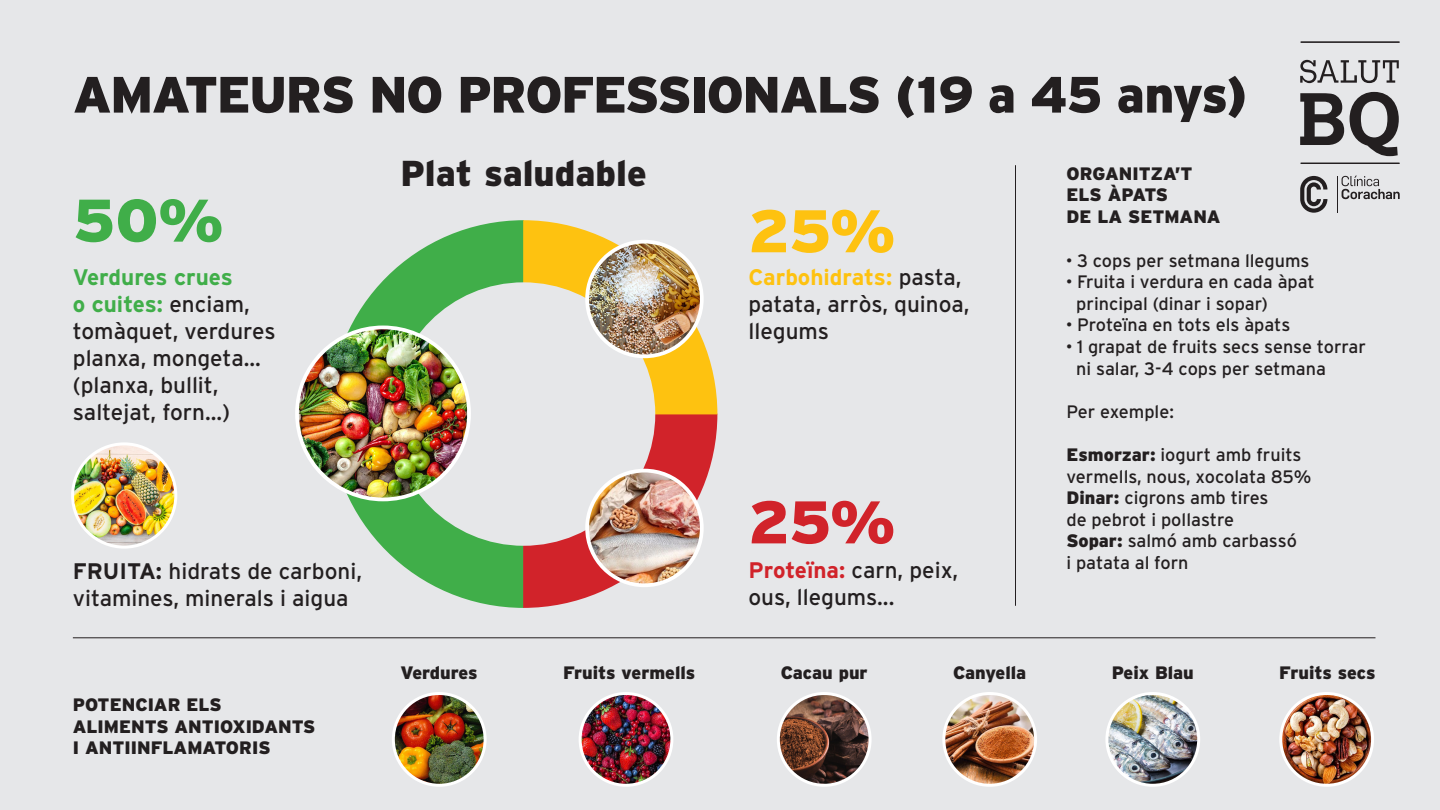
<style>
.page{position:relative;width:1440px;height:810px;background:#e6e7e9}
.page>*{position:absolute;margin:0;border:0;box-sizing:border-box;transform-origin:0 0}
.t1{font:900 60px "Interstate";color:#40ae49}
.t2{font:900 60px "Interstate";color:#fec210}
.t3{font:900 60px "Interstate";color:#d1232a}
.t4{font:900 51px "Interstate";letter-spacing:-.03em;color:#231f20}
.t5{font:900 36px "Interstate";color:#231f20}
.t6{font:22.5px/27px "Interstate";color:#231f20}
.t7{font:18px/21.6px "Interstate";color:#231f20}
.t8{font:900 18px "Interstate";color:#231f20}
.s1{font-weight:900}
.s2{font-weight:700;color:#40ae49}
.s3{font-weight:700;color:#fec210}
.s4{font-weight:700;color:#d1232a}
.s5{font-weight:700}
</style>
<div class="page">
<svg style="left:330px;top:220px;width:193px;height:388px;fill:#40ae49"></svg>
<svg style="left:523px;top:220px;width:194px;height:388px"></svg>
<div style="left:392px;top:282px;width:263px;height:264px;background:#e6e7e9;border-radius:50%"></div>
<img style="left:587px;top:471px;width:115px;height:114px;border-radius:57px">
<div style="left:585px;top:469px;width:119px;height:118px;border:4px solid #fff;border-radius:50%"></div>
<img style="left:580px;top:696px;width:92px;height:87px">
<div style="left:579px;top:692px;width:94px;height:95px;border:3px solid #fff;border-radius:50%"></div>
<img style="left:778px;top:694px;width:92px;height:91px;border-radius:46px">
<div style="left:777px;top:692px;width:95px;height:95px;border:3px solid #fff;border-radius:50%"></div>
<img style="left:944px;top:694px;width:92px;height:91px;border-radius:46px">
<div style="left:942px;top:692px;width:95px;height:95px;border:3px solid #fff;border-radius:50%"></div>
<img style="left:1107px;top:694px;width:92px;height:91px;border-radius:46px">
<div style="left:1105px;top:692px;width:95px;height:95px;border:3px solid #fff;border-radius:50%"></div>
<img style="left:1281px;top:694px;width:92px;height:91px;border-radius:46px">
<div style="left:1279px;top:692px;width:95px;height:95px;border:3px solid #fff;border-radius:50%"></div>
<img style="left:393px;top:694px;width:92px;height:91px;border-radius:46px">
<div style="left:392px;top:692px;width:95px;height:95px;border:3px solid #fff;border-radius:50%"></div>
<img style="left:587px;top:242px;width:115px;height:114px;border-radius:57px">
<div style="left:585px;top:240px;width:119px;height:118px;border:4px solid #fff;border-radius:50%"></div>
<img style="left:297px;top:327px;width:172px;height:172px;border-radius:86px">
<div style="left:295px;top:326px;width:176px;height:175px;border:4px solid #fff;border-radius:50%"></div>
<svg style="left:1300px;top:60px;width:99px;height:23px"></svg>
<svg style="left:1300px;top:92px;width:99px;height:64px"></svg>
<hr style="left:1301px;top:42px;width:99px;height:1px;background:#231f20">
<hr style="left:1301px;top:163px;width:99px;height:1px;background:#231f20">
<svg style="left:1300px;top:176px;width:27px;height:37px"></svg>
<svg style="left:1342px;top:176px;width:58px;height:23px"></svg>
<hr style="left:1337px;top:176px;width:1px;height:37px;background:#231f20">
<hr style="left:1015px;top:165px;width:1px;height:441px;background:#231f20">
<hr style="left:73px;top:638px;width:1303px;height:1px;background:#231f20">
<img style="left:73px;top:444px;width:103px;height:103px;border-radius:52px">
<div style="left:71px;top:442px;width:106px;height:107px;border:3px solid #fff;border-radius:50%"></div>
<p class="t4" style="left:73px;top:65px;width:1176px">AMATEURS NO PROFESSIONALS (19 a 45 anys)</p>
<p class="t5" style="left:401px;top:153px;width:248px">Plat saludable</p>
<p class="t1" style="left:73px;top:186px;width:152px">50%</p>
<p class="t2" style="left:748px;top:197px;width:148px">25%</p>
<p class="t8" style="left:1066px;top:163px;width:128px">ORGANITZA’T</p>
<p class="t8" style="left:1066px;top:185px;width:103px">ELS ÀPATS</p>
<p class="t8" style="left:1066px;top:206px;width:156px">DE LA SETMANA</p>
<p class="t7" style="left:1066px;top:249px;width:245px"><span class="s1">·</span> 3 cops per setmana llegums</p>
<p class="t7" style="left:1066px;top:271px;width:250px"><span class="s1">·</span> Fruita i verdura en cada àpat</p>
<p class="t7" style="left:1076px;top:293px;width:193px">principal (dinar i sopar)</p>
<p class="t7" style="left:1066px;top:314px;width:225px"><span class="s1">·</span> Proteïna en tots els àpats</p>
<p class="t7" style="left:1076px;top:336px;width:291px;text-indent:-10px"><span class="s1">·</span> 1 grapat de fruits secs sense torrar ni salar, 3-4 cops per setmana</p>
<p class="t7" style="left:1066px;top:401px;width:109px">Per exemple:</p>
<p class="t7" style="left:1066px;top:444px;width:237px"><span class="s1">Esmorzar:</span> iogurt amb fruits</p>
<p class="t7" style="left:1066px;top:465px;width:246px">vermells, nous, xocolata 85%</p>
<p class="t7" style="left:1066px;top:487px;width:204px"><span class="s1">Dinar:</span> cigrons amb tires</p>
<p class="t7" style="left:1066px;top:509px;width:169px">de pebrot i pollastre</p>
<p class="t7" style="left:1066px;top:530px;width:232px"><span class="s1">Sopar:</span> salmó amb carbassó</p>
<p class="t7" style="left:1066px;top:552px;width:123px">i patata al forn</p>
<p class="t6" style="left:73px;top:263px;width:204px"><span class="s2">Verdures crues<br>o cuites:</span> enciam, tomàquet, verdures planxa, mongeta... (planxa, bullit, saltejat, forn...)</p>
<p class="t6" style="left:748px;top:263px;width:223px"><span class="s3">Carbohidrats:</span> pasta, patata, arròs, quinoa, llegums</p>
<p class="t3" style="left:748px;top:488px;width:148px">25%</p>
<p class="t6" style="left:748px;top:557px;width:211px"><span class="s4">Proteïna:</span> carn, peix, ous, llegums...</p>
<p class="t6" style="left:73px;top:557px;width:291px"><span class="s5">FRUITA:</span> hidrats de carboni, vitamines, minerals i aigua</p>
<p class="t8" style="left:73px;top:694px;width:150px">POTENCIAR ELS</p>
<p class="t8" style="left:73px;top:716px;width:244px">ALIMENTS ANTIOXIDANTS</p>
<p class="t8" style="left:73px;top:738px;width:199px">I ANTIINFLAMATORIS</p>
<p class="t8" style="left:401px;top:662px;width:79px">Verdures</p>
<p class="t8" style="left:563px;top:662px;width:134px">Fruits vermells</p>
<p class="t8" style="left:781px;top:662px;width:88px">Cacau pur</p>
<p class="t8" style="left:953px;top:662px;width:75px">Canyella</p>
<p class="t8" style="left:1112px;top:662px;width:84px">Peix Blau</p>
<p class="t8" style="left:1279px;top:662px;width:98px">Fruits secs</p>
</div>
